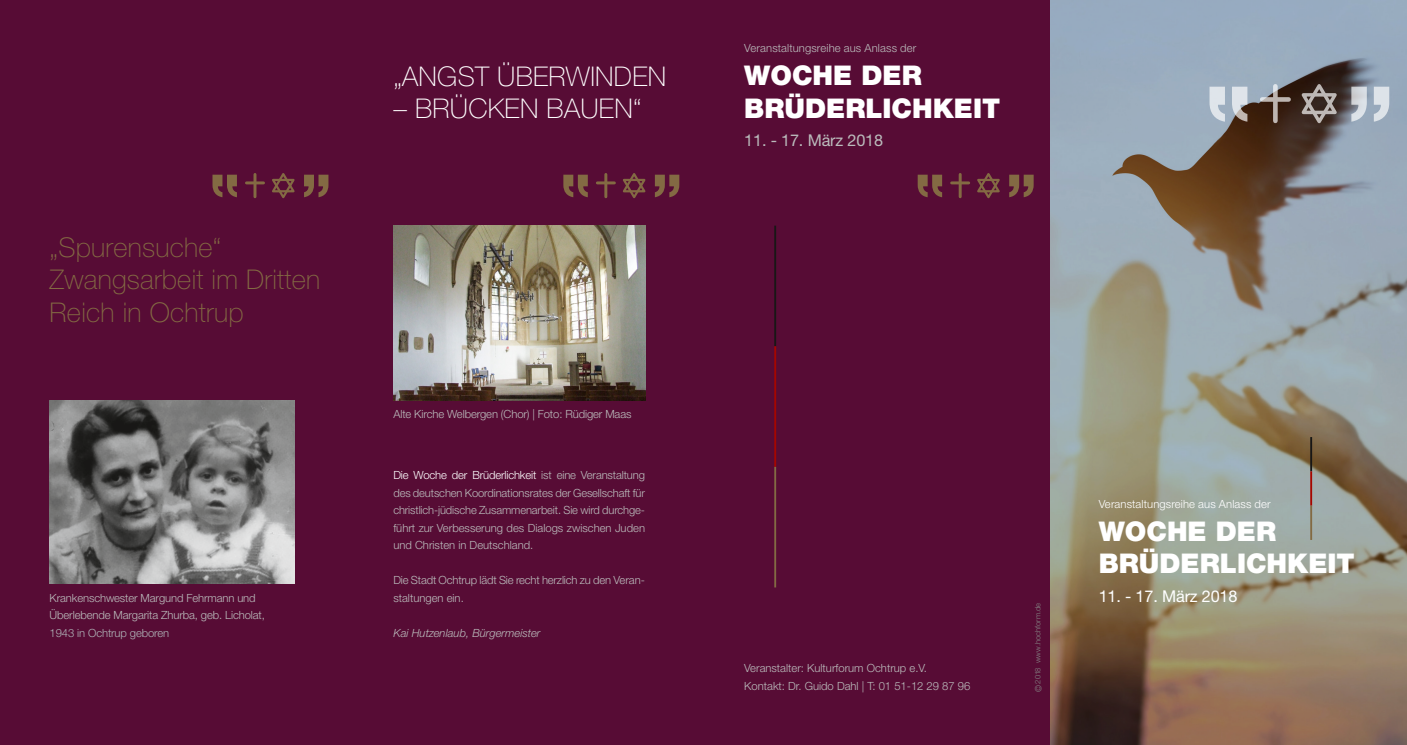
<style>
.page{position:relative;width:1407px;height:745px;background:#fff}
.page>*{position:absolute;margin:0;border:0;box-sizing:border-box;transform-origin:0 0}
.t1{font:100 27.12px/32.6px "Helvetica Neue";letter-spacing:.01em;color:#836a43}
.t2{font:900 27.12px/32.6px "Helvetica Neue";color:#fff}
.t3{font:100 27.12px "Helvetica Neue";letter-spacing:.01em;color:#fff}
.t4{font:16.25px "Helvetica Neue";letter-spacing:-.01em;color:#bbbcbc}
.t5{font:16.25px "Helvetica Neue";letter-spacing:-.01em;color:#fff}
.t6{font:300 11.25px/17.5px "Helvetica Neue";letter-spacing:-.01em;color:#bbbcbc}
.t7{font:300 11.25px "Helvetica Neue";letter-spacing:.01em;color:#bbbcbc}
.t8{font:300 11.25px "Helvetica Neue";letter-spacing:.01em;color:#fff}
.t9{font:italic 300 11.25px "Helvetica Neue";color:#bbbcbc}
.t10{font:300 11.25px "Helvetica Neue";letter-spacing:-.01em;color:#afb3b7}
.t11{font:300 7.5px "Helvetica Neue";letter-spacing:.015em;color:#868786}
.s1{color:#fff}
.s2{font-size:8.75px}
</style>
<div class="page">
<svg style="left:1049px;top:0;width:358px;height:744px;background:#91908a"></svg>
<div style="left:0;top:0;width:1049px;height:744px;background:#570c35"></div>
<svg style="left:623px;top:173px;width:23px;height:25px"></svg>
<hr style="left:604px;top:174px;width:3px;height:23px;background:#836a43">
<hr style="left:597px;top:181px;width:17px;height:3px;background:#836a43">
<svg style="left:563px;top:174px;width:25px;height:23px"></svg>
<svg style="left:655px;top:174px;width:24px;height:23px"></svg>
<svg style="left:272px;top:173px;width:23px;height:26px"></svg>
<hr style="left:253px;top:174px;width:3px;height:23px;background:#836a43">
<hr style="left:246px;top:181px;width:17px;height:3px;background:#836a43">
<svg style="left:212px;top:174px;width:25px;height:23px"></svg>
<svg style="left:304px;top:174px;width:24px;height:23px"></svg>
<svg style="left:977px;top:173px;width:23px;height:26px"></svg>
<hr style="left:958px;top:174px;width:3px;height:23px;background:#836a43">
<hr style="left:951px;top:181px;width:18px;height:3px;background:#836a43">
<svg style="left:917px;top:174px;width:25px;height:23px"></svg>
<svg style="left:1009px;top:174px;width:24px;height:23px"></svg>
<hr style="left:774px;top:225px;width:2px;height:121px;background:#181716">
<hr style="left:774px;top:346px;width:2px;height:120px;background:#a60600">
<hr style="left:774px;top:466px;width:2px;height:121px;background:#836a43">
<hr style="left:1310px;top:437px;width:2px;height:34px;background:#181716">
<hr style="left:1310px;top:471px;width:2px;height:34px;background:#a60600">
<hr style="left:1310px;top:505px;width:2px;height:34px;background:#836a43">
<svg style="left:1297px;top:83px;width:44px;height:41px;background:#5f524c"></svg>
<svg style="left:1273px;top:86px;width:4px;height:35px"></svg>
<div style="left:1262px;top:97px;width:26px;height:5px;background:#bcb4af"></div>
<svg style="left:1209px;top:87px;width:38px;height:35px"></svg>
<svg style="left:1351px;top:87px;width:38px;height:35px"></svg>
<img style="left:393px;top:225px;width:252px;height:175px">
<img style="left:50px;top:400px;width:244px;height:183px">
<h1 class="t1" style="left:50px;top:230px;width:272px">„Spurensuche“<br>Zwangsarbeit im Dritten<br>Reich in Ochtrup</h1>
<p class="t6" style="left:50px;top:588px;width:217px">Krankenschwester Margund Fehrmann und<br>Überlebende Margarita Zhurba, geb. Licholat,</p>
<p class="t10" style="left:50px;top:625px;width:121px">1943 in Ochtrup geboren</p>
<h1 class="t3" style="left:393px;top:60px;width:274px">„ANGST ÜBERWINDEN</h1>
<h1 class="t3" style="left:393px;top:93px;width:250px">– BRÜCKEN BAUEN“</h1>
<p class="t6" style="left:393px;top:404px;width:240px">Alte Kirche Welbergen (Chor) | Foto: Rüdiger Maas</p>
<p class="t6" style="left:393px;top:466px;width:253px;text-align:justify"><span class="s1">Die Woche der Brüderlichkeit</span> ist eine Veranstaltung des deutschen Koordinationsrates der Gesellschaft für christlich-jüdische Zusammenarbeit. Sie wird durchge&shy;führt zur Verbesserung des Dialogs zwischen Juden und Christen in Deutschland.</p>
<p class="t6" style="left:393px;top:571px;width:253px">Die Stadt Ochtrup lädt Sie recht herzlich zu den Veran&shy;staltungen ein.</p>
<p class="t9" style="left:393px;top:625px;width:149px">Kai Hutzenlaub, Bürgermeister</p>
<p class="t7" style="left:744px;top:42px;width:174px">Veranstaltungsreihe aus Anlass der</p>
<h1 class="t2" style="left:744px;top:59px;width:257px">WOCHE DER<br>BRÜDERLICHKEIT</h1>
<h2 class="t4" style="left:744px;top:130px;width:140px">11. - 17. März 2018</h2>
<p class="t6" style="left:744px;top:658px;width:228px">Veranstalter: Kulturforum Ochtrup e.V.<br>Kontakt: Dr. Guido Dahl | T: 01 51-12 29 87 96</p>
<p class="t11" style="left:1033px;top:692px;width:91px;rotate:-90deg"><span class="s2">©</span> 2018 www.hochform.de</p>
<p class="t8" style="left:1098px;top:497px;width:174px">Veranstaltungsreihe aus Anlass der</p>
<h1 class="t2" style="left:1098px;top:514px;width:257px">WOCHE DER<br>BRÜDERLICHKEIT</h1>
<h2 class="t5" style="left:1098px;top:585px;width:140px">11. - 17. März 2018</h2>
</div>
